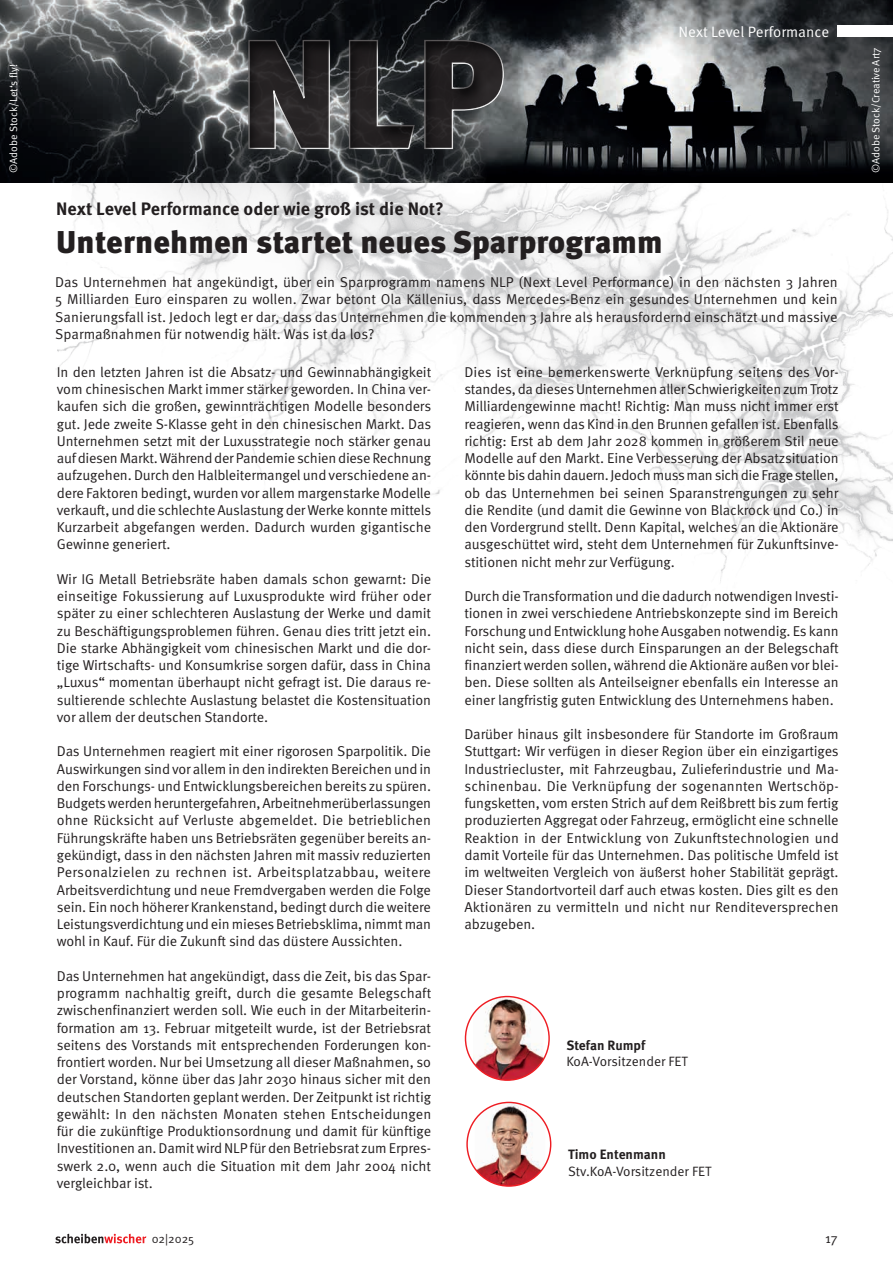
<style>
.page{position:relative;width:893px;height:1263px;background:#fff}
.page>*{position:absolute;margin:0;border:0;box-sizing:border-box;transform-origin:0 0}
.t1{font:900 31.5px "Meta Pro";color:#231f20}
.t2{font:700 18px "Meta Pro";color:#231f20}
.t3{font:15px "Meta Pro Norm";color:#fff}
.t4{font:14.25px/17.2px "Meta Pro Norm";letter-spacing:-.01em;color:#231f20;text-align:justify}
.t5{font:13.5px "Meta Pro Norm";color:#231f20}
.t6{font:700 13.5px "Meta Pro";color:#231f20}
.t7{font:12px "Meta Pro Norm";letter-spacing:-.01em;color:#231f20}
.t8{font:10.5px "Meta Pro Norm";letter-spacing:-.005em;color:#fff}
</style>
<div class="page">
<svg style="left:55px;top:1234px;width:91px;height:9px"></svg>
<img style="left:57px;top:183px;width:836px;height:412px">
<img style="left:0;top:0;width:445px;height:183px">
<img style="left:445px;top:0;width:448px;height:183px">
<svg style="left:467px;top:1102px;width:84px;height:84px"></svg>
<img style="left:475px;top:1103px;width:70px;height:83px">
<svg style="left:465px;top:996px;width:84px;height:84px"></svg>
<img style="left:473px;top:997px;width:70px;height:83px">
<div style="left:838px;top:26px;width:55px;height:11px;background:#fff"></div>
<div style="left:247px;top:38px;width:258px;height:112px;background:#231f20;opacity:.75"></div>
<p class="t8" style="left:6px;top:173px;width:110px;rotate:-90deg">©Adobe Stock/Let‘s fly!</p>
<p class="t3" style="left:679px;top:20px;width:152px">Next Level Performance</p>
<p class="t2" style="left:56px;top:195px;width:389px">Next Level Performance oder wie groß ist die Not?</p>
<h1 class="t1" style="left:56px;top:217px;width:608px">Unternehmen startet neues Sparprogramm</h1>
<p class="t4" style="left:55px;top:273px;width:784px">Das Unternehmen hat angekündigt, über ein Sparprogramm namens NLP (Next Level Performance) in den nächsten 3 Jahren 5 Milliarden Euro einsparen zu wollen. Zwar betont Ola Källenius, dass Mercedes-Benz ein gesundes Unternehmen und kein Sanierungsfall ist. Jedoch legt er dar, dass das Unternehmen die kommenden 3 Jahre als herausfordernd einschätzt und massive Sparmaßnahmen für notwendig hält. Was ist da los?</p>
<p class="t4" style="left:57px;top:362px;width:376px">In den letzten Jahren ist die Absatz- und Gewinnabhängigkeit vom chinesischen Markt immer stärker geworden. In China ver&shy;kaufen sich die großen, gewinnträchtigen Modelle besonders gut. Jede zweite S-Klasse geht in den chinesischen Markt. Das Unternehmen setzt mit der Luxusstrategie noch stärker genau auf diesen Markt. Während der Pandemie schien diese Rechnung aufzugehen. Durch den Halbleitermangel und verschiedene an&shy;dere Faktoren bedingt, wurden vor allem margenstarke Modelle verkauft, und die schlechte Auslastung der Werke konnte mittels Kurzarbeit abgefangen werden. Dadurch wurden gigantische Gewinne generiert.</p>
<p class="t4" style="left:57px;top:569px;width:376px">Wir IG Metall Betriebsräte haben damals schon gewarnt: Die einseitige Fokussierung auf Luxusprodukte wird früher oder später zu einer schlechteren Auslastung der Werke und damit zu Beschäftigungsproblemen führen. Genau dies tritt jetzt ein.<br>Die starke Abhängigkeit vom chinesischen Markt und die dor&shy;tige Wirtschafts- und Konsumkrise sorgen dafür, dass in China „Luxus“ momentan überhaupt nicht gefragt ist. Die daraus re&shy;sultierende schlechte Auslastung belastet die Kostensituation vor allem der deutschen Standorte.</p>
<p class="t4" style="left:57px;top:742px;width:376px">Das Unternehmen reagiert mit einer rigorosen Sparpolitik. Die Auswirkungen sind vor allem in den indirekten Bereichen und in den Forschungs- und Entwicklungsbereichen bereits zu spüren.<br>Budgets werden heruntergefahren, Arbeitnehmerüberlassungen ohne Rücksicht auf Verluste abgemeldet. Die betrieblichen Führungskräfte haben uns Betriebsräten gegenüber bereits an&shy;gekündigt, dass in den nächsten Jahren mit massiv reduzierten Personalzielen zu rechnen ist. Arbeitsplatzabbau, weitere Arbeitsverdichtung und neue Fremdvergaben werden die Folge sein. Ein noch höherer Krankenstand, bedingt durch die weitere Leistungsverdichtung und ein mieses Betriebsklima, nimmt man wohl in Kauf. Für die Zukunft sind das düstere Aussichten.</p>
<p class="t4" style="left:57px;top:966px;width:376px">Das Unternehmen hat angekündigt, dass die Zeit, bis das Spar&shy;programm nachhaltig greift, durch die gesamte Belegschaft zwischenfinanziert werden soll. Wie euch in der Mitarbeiterin&shy;formation am 13. Februar mitgeteilt wurde, ist der Betriebsrat seitens des Vorstands mit entsprechenden Forderungen kon&shy;frontiert worden. Nur bei Umsetzung all dieser Maßnahmen, so der Vorstand, könne über das Jahr 2030 hinaus sicher mit den deutschen Standorten geplant werden. Der Zeitpunkt ist richtig gewählt: In den nächsten Monaten stehen Entscheidungen für die zukünftige Produktionsordnung und damit für künftige Investitionen an. Damit wird NLP für den Betriebsrat zum Erpres&shy;swerk 2.0, wenn auch die Situation mit dem Jahr 2004 nicht vergleichbar ist.</p>
<p class="t4" style="left:464px;top:362px;width:376px">Dies ist eine bemerkenswerte Verknüpfung seitens des Vor&shy;standes, da dieses Unternehmen aller Schwierigkeiten zum Trotz Milliardengewinne macht! Richtig: Man muss nicht immer erst reagieren, wenn das Kind in den Brunnen gefallen ist. Ebenfalls richtig: Erst ab dem Jahr 2028 kommen in größerem Stil neue Modelle auf den Markt. Eine Verbesserung der Absatzsituation könnte bis dahin dauern. Jedoch muss man sich die Frage stellen, ob das Unternehmen bei seinen Sparanstrengungen zu sehr die Rendite (und damit die Gewinne von Blackrock und Co.) in den Vordergrund stellt. Denn Kapital, welches an die Aktionäre ausgeschüttet wird, steht dem Unternehmen für Zukunftsinve&shy;stitionen nicht mehr zur Verfügung.</p>
<p class="t4" style="left:464px;top:587px;width:376px">Durch die Transformation und die dadurch notwendigen Investi&shy;tionen in zwei verschiedene Antriebskonzepte sind im Bereich Forschung und Entwicklung hohe Ausgaben notwendig. Es kann nicht sein, dass diese durch Einsparungen an der Belegschaft finanziert werden sollen, während die Aktionäre außen vor blei&shy;ben. Diese sollten als Anteilseigner ebenfalls ein Interesse an einer langfristig guten Entwicklung des Unternehmens haben.</p>
<p class="t4" style="left:464px;top:725px;width:376px">Darüber hinaus gilt insbesondere für Standorte im Großraum Stuttgart: Wir verfügen in dieser Region über ein einzigartiges Industriecluster, mit Fahrzeugbau, Zulieferindustrie und Ma&shy;schinenbau. Die Verknüpfung der sogenannten Wertschöp&shy;fungsketten, vom ersten Strich auf dem Reißbrett bis zum fertig produzierten Aggregat oder Fahrzeug, ermöglicht eine schnelle Reaktion in der Entwicklung von Zukunftstechnologien und damit Vorteile für das Unternehmen. Das politische Umfeld ist im weltweiten Vergleich von äußerst hoher Stabilität geprägt.<br>Dieser Standortvorteil darf auch etwas kosten. Dies gilt es den Aktionären zu vermitteln und nicht nur Renditeversprechen abzugeben.</p>
<p class="t6" style="left:566px;top:1035px;width:80px">Stefan Rumpf</p>
<p class="t5" style="left:566px;top:1051px;width:123px">KoA-Vorsitzender FET</p>
<p class="t6" style="left:568px;top:1144px;width:99px">Timo Entenmann</p>
<p class="t5" style="left:568px;top:1161px;width:145px">Stv.KoA-Vorsitzender FET</p>
<p class="t7" style="left:152px;top:1230px;width:44px">02|2025</p>
<p class="t5" style="left:825px;top:1228px;width:14px">17</p>
<p class="t8" style="left:868px;top:173px;width:127px;rotate:-90deg">©Adobe Stock/Creative Art7</p>
</div>
